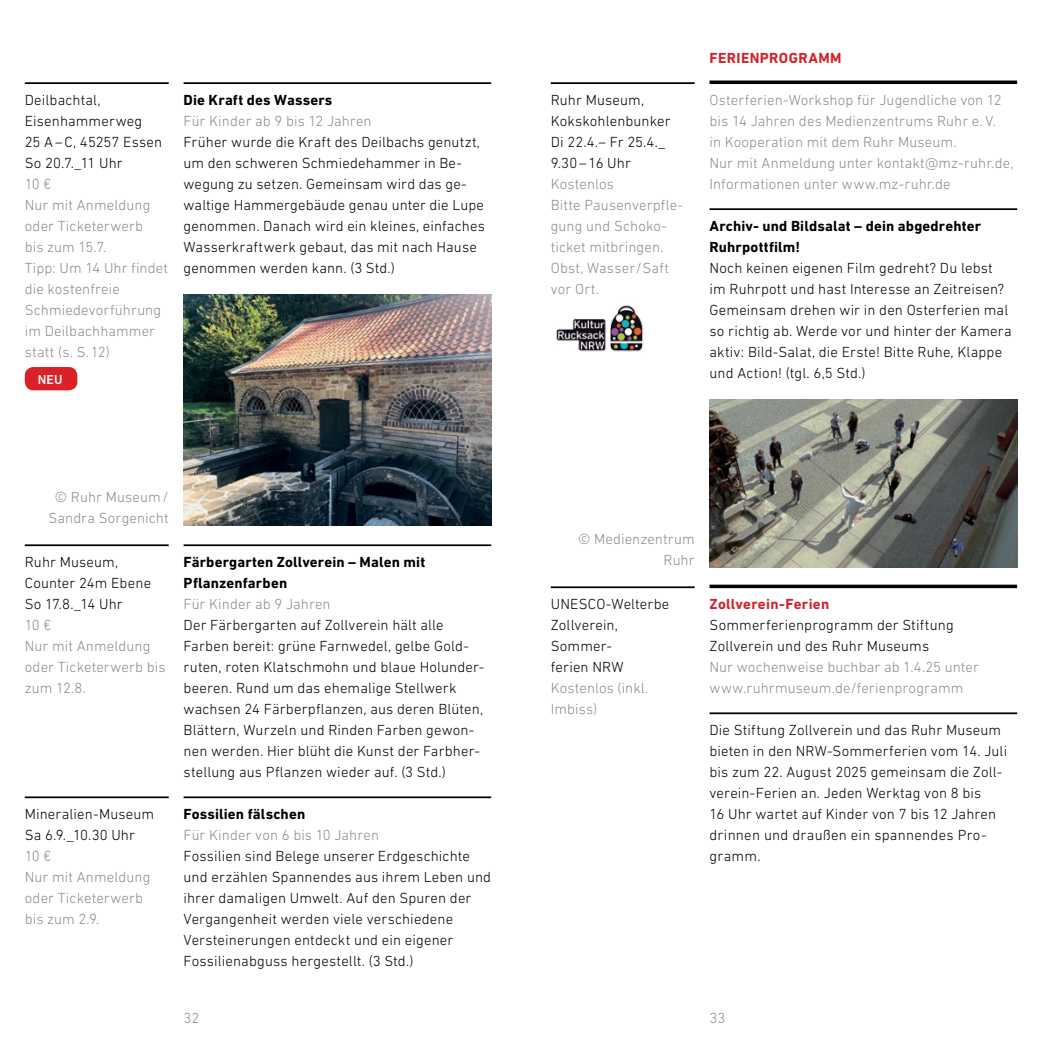
<style>
.page{position:relative;width:1042px;height:1042px;background:#fff}
.page>*{position:absolute;margin:0;border:0;box-sizing:border-box;transform-origin:0 0}
.t1{font:300 14.88px/21px "DIN Next LT Pro";letter-spacing:.01em;color:#000}
.t2{font:300 14.88px/21px "DIN Next LT Pro";letter-spacing:.005em;color:#8a8c8e}
.t3{font:700 14.88px/21px "DIN Next LT Pro";letter-spacing:.01em;color:#000}
.t4{font:700 14.88px "DIN Next LT Pro";letter-spacing:.02em;color:#d2232a}
.t5{font:500 13.12px "DIN Next LT Pro";color:#fff}
</style>
<div class="page">
<hr style="left:25px;top:82px;width:144px;height:2px;background:#000">
<div style="left:25px;top:367px;width:52px;height:23px;background:#da2128;border-radius:9px"></div>
<hr style="left:25px;top:544px;width:144px;height:2px;background:#000">
<hr style="left:25px;top:796px;width:144px;height:2px;background:#000">
<hr style="left:184px;top:82px;width:307px;height:2px;background:#000">
<hr style="left:184px;top:544px;width:307px;height:2px;background:#000">
<hr style="left:184px;top:796px;width:307px;height:2px;background:#000">
<hr style="left:551px;top:82px;width:143px;height:2px;background:#000">
<img style="left:556px;top:305px;width:88px;height:47px">
<hr style="left:551px;top:586px;width:143px;height:2px;background:#000">
<hr style="left:709px;top:81px;width:308px;height:3px;background:#000">
<hr style="left:709px;top:208px;width:308px;height:2px;background:#000">
<hr style="left:709px;top:585px;width:308px;height:3px;background:#000">
<hr style="left:709px;top:712px;width:308px;height:2px;background:#000">
<img style="left:709px;top:399px;width:308px;height:168px">
<img style="left:184px;top:294px;width:307px;height:231px">
<p class="t1" style="left:25px;top:89px;width:139px">Deilbachtal,<br>Eisenhammerweg<br>25 A–C, 45257 Essen<br>So 20.7._11 Uhr</p>
<p class="t2" style="left:25px;top:173px;width:145px">10 €<br>Nur mit Anmeldung oder Ticketerwerb<br>bis zum 15.7.<br>Tipp: Um 14 Uhr findet die kostenfreie<br>Schmiedevorführung im Deilbachhammer statt (s. S.12)</p>
<p class="t5" style="left:38px;top:371px;width:27px">NEU</p>
<p class="t3" style="left:184px;top:89px;width:150px">Die Kraft des Wassers</p>
<p class="t2" style="left:184px;top:110px;width:190px">Für Kinder ab 9 bis 12 Jahren</p>
<p class="t1" style="left:184px;top:131px;width:303px">Früher wurde die Kraft des Deilbachs genutzt, um den schweren Schmiedehammer in Be&shy;wegung zu setzen. Gemeinsam wird das ge&shy;waltige Hammergebäude genau unter die Lupe genommen. Danach wird ein kleines, einfaches Wasserkraftwerk gebaut, das mit nach Hause genommen werden kann. (3 Std.)</p>
<p class="t1" style="left:551px;top:89px;width:121px">Ruhr Museum,<br>Kokskohlenbunker<br>Di 22.4.– Fr 25.4._<br>9.30–16 Uhr</p>
<p class="t2" style="left:551px;top:173px;width:134px">Kostenlos<br>Bitte Pausenverpfle&shy;gung und Schoko&shy;ticket mitbringen.<br>Obst, Wasser/Saft vor Ort.</p>
<p class="t4" style="left:709px;top:49px;width:71px">FERIEN PROGRA</p>
<p class="t4" style="left:818px;top:49px;width:25px">MM</p>
<p class="t2" style="left:709px;top:89px;width:305px">Osterferien-Workshop für Jugendliche von 12 bis 14 Jahren des Medienzentrums Ruhr e. V.<br>in Kooperation mit dem Ruhr Museum.<br>Nur mit Anmeldung unter kontakt@mz-ruhr.de, Informationen unter www.mz-ruhr.de</p>
<p class="t3" style="left:709px;top:215px;width:273px">Archiv- und Bildsalat – dein abgedrehter<br>Ruhrpottfilm!</p>
<p class="t1" style="left:709px;top:257px;width:304px">Noch keinen eigenen Film gedreht? Du lebst im Ruhrpott und hast Interesse an Zeitreisen?<br>Gemeinsam drehen wir in den Osterferien mal so richtig ab. Werde vor und hinter der Kamera aktiv: Bild-Salat, die Erste! Bitte Ruhe, Klappe und Action! (tgl. 6,5 Std.)</p>
<p class="t2" style="left:48px;top:487px;width:122px;text-align:center">© Ruhr Museum/<br>Sandra Sorgenicht</p>
<p class="t1" style="left:25px;top:551px;width:128px">Ruhr Museum,<br>Counter 24m Ebene<br>So 17.8._14 Uhr</p>
<p class="t2" style="left:25px;top:614px;width:142px">10 €<br>Nur mit Anmeldung oder Ticketerwerb bis zum 12.8.</p>
<p class="t1" style="left:25px;top:803px;width:131px">Mineralien-Museum<br>Sa 6.9._10.30 Uhr</p>
<p class="t2" style="left:25px;top:845px;width:127px">10 €<br>Nur mit Anmeldung oder Ticketerwerb bis zum 2.9.</p>
<p class="t3" style="left:184px;top:551px;width:243px">Färbergarten Zollverein – Malen mit<br>Pflanzenfarben</p>
<p class="t2" style="left:184px;top:593px;width:149px">Für Kinder ab 9 Jahren</p>
<p class="t1" style="left:184px;top:614px;width:302px">Der Färbergarten auf Zollverein hält alle Farben bereit: grüne Farnwedel, gelbe Gold&shy;ruten, roten Klatschmohn und blaue Holunder&shy;beeren. Rund um das ehemalige Stellwerk wachsen 24 Färberpflanzen, aus deren Blüten, Blättern, Wurzeln und Rinden Farben gewon&shy;nen werden. Hier blüht die Kunst der Farbher&shy;stellung aus Pflanzen wieder auf. (3 Std.)</p>
<p class="t3" style="left:184px;top:803px;width:123px">Fossilien fälschen</p>
<p class="t2" style="left:184px;top:824px;width:197px">Für Kinder von 6 bis 10 Jahren</p>
<p class="t1" style="left:184px;top:845px;width:309px">Fossilien sind Belege unserer Erdgeschichte und erzählen Spannendes aus ihrem Leben und ihrer damaligen Umwelt. Auf den Spuren der Vergangenheit werden viele verschiedene Versteinerungen entdeckt und ein eigener Fossilienabguss hergestellt. (3 Std.)</p>
<p class="t2" style="left:578px;top:529px;width:118px;text-align:right">© Medienzentrum<br>Ruhr</p>
<p class="t1" style="left:551px;top:593px;width:120px">UNESCO-Welterbe<br>Zollverein,<br>Sommer-<br>ferien NRW</p>
<p class="t2" style="left:551px;top:677px;width:99px">Kostenlos (inkl.<br>Imbiss)</p>
<p class="t4" style="left:709px;top:595px;width:121px">Zollverein-Ferien</p>
<p class="t1" style="left:709px;top:614px;width:246px">Sommerferienprogramm der Stiftung<br>Zollverein und des Ruhr Museums</p>
<p class="t2" style="left:709px;top:656px;width:271px">Nur wochenweise buchbar ab 1.4.25 unter www.ruhrmuseum.de/ferienprogramm</p>
<p class="t1" style="left:709px;top:719px;width:299px">Die Stiftung Zollverein und das Ruhr Museum bieten in den NRW-Sommerferien vom 14. Juli bis zum 22. August 2025 gemeinsam die Zoll&shy;verein-Ferien an. Jeden Werktag von 8 bis<br>16 Uhr wartet auf Kinder von 7 bis 12 Jahren drinnen und draußen ein spannendes Pro&shy;gramm.</p>
<p class="t2" style="left:184px;top:1007px;width:17px">32</p>
<p class="t2" style="left:709px;top:1007px;width:17px">33</p>
</div>
